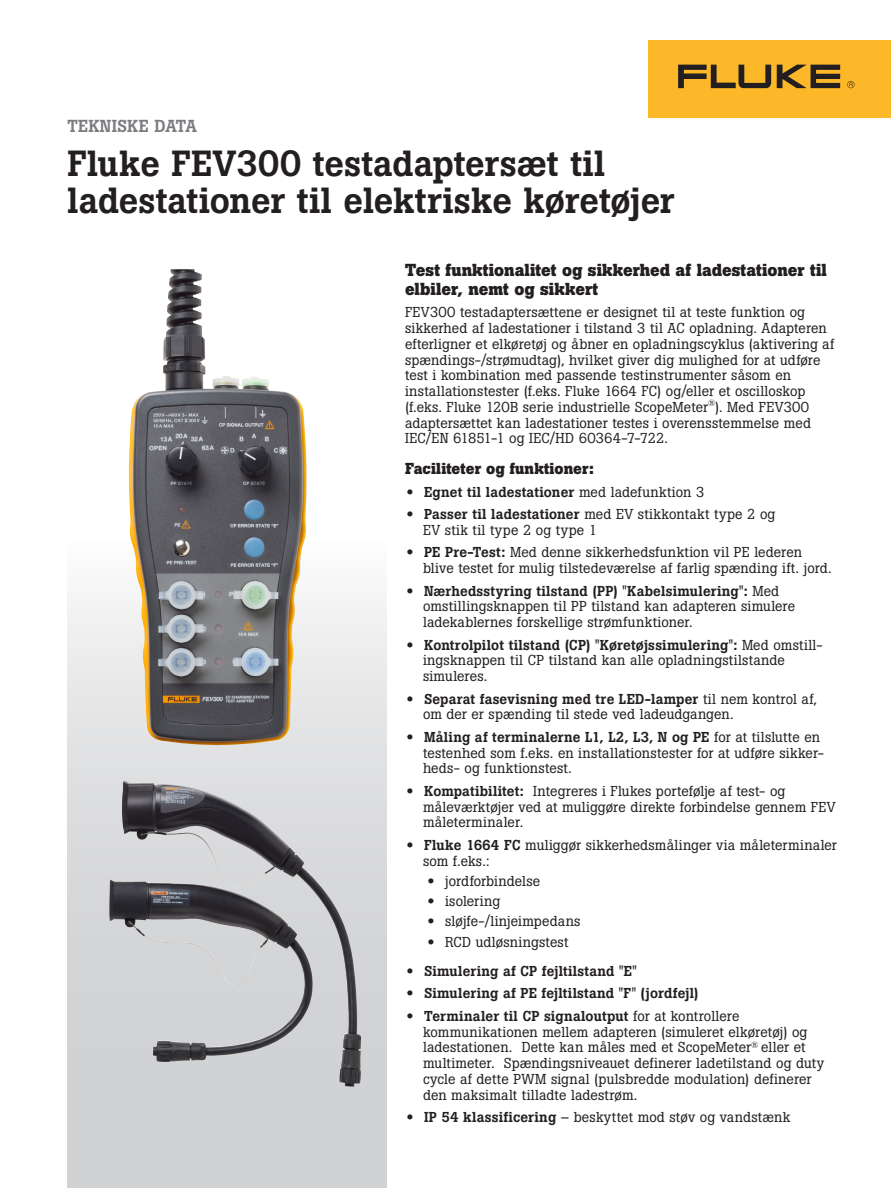
<style>
.page{position:relative;width:891px;height:1188px;background:#fff}
.page>*{position:absolute;margin:0;border:0;box-sizing:border-box;transform-origin:0 0}
.Headline{font:500 36px/37.5px "Boton Pro";color:#231f20}
.Subhead_1{font:700 17.25px/18.8px "Boton Pro";letter-spacing:.005em;color:#231f20}
.Document_title{font:500 17.25px "Boton Pro";letter-spacing:.005em;color:#7a7c7f}
.Subhead_2{font:700 15.75px "Boton Pro";letter-spacing:.005em;color:#231f20}
.Bullet_body{font:14.25px/15.8px "Boton Pro";letter-spacing:.01em;color:#231f20}
.Body{font:14.25px/15.8px "Boton Pro";letter-spacing:.01em;color:#231f20}
.Bullet_body-2{font:500 14.25px "Boton Pro";letter-spacing:.01em;color:#231f20}
.s1{font-family:"Helvetica Neue LT Pro";font-weight:100;font-stretch:expanded}
.s2{font-weight:400}
.s3{font-weight:500}
</style>
<div class="page">
<div style="left:68px;top:540px;width:319px;height:648px;background:linear-gradient(to bottom,#f2f2f2,#c6c7ca)"></div>
<div style="left:648px;top:40px;width:243px;height:78px;background:#fcb828"></div>
<svg style="left:777px;top:65px;width:63px;height:23px"></svg>
<svg style="left:678px;top:65px;width:93px;height:23px"></svg>
<svg style="left:847px;top:81px;width:8px;height:7px"></svg>
<img style="left:129px;top:269px;width:178px;height:477px">
<img style="left:122px;top:782px;width:239px;height:305px">
<p class="Document_title" style="left:68px;top:115px;width:131px">TEKNISKE DATA</p>
<p class="Headline" style="left:68px;top:144px;width:609px">Fluke FEV300 testadaptersæt til ladestationer til elektriske køretøjer</p>
<p class="Subhead_1" style="left:405px;top:261px;width:423px">Test funktionalitet og sikkerhed af ladestationer til elbiler, nemt og sikkert</p>
<p class="Body" style="left:405px;top:305px;width:431px">FEV300 testadaptersættene er designet til at teste funktion og sikkerhed af ladestationer i tilstand 3 til AC opladning. Adapteren efterligner et elkøretøj og åbner en opladningscyklus (aktivering af spændings-/strømudtag), hvilket giver dig mulighed for at udføre test i kombination med passende testinstrumenter såsom en installationstester (f.eks. Fluke 1664 FC) og/eller et oscilloskop (f.eks. Fluke 120B serie industrielle ScopeMeter<sup>®</sup>). Med FEV300 adaptersættet kan ladestationer testes i overensstemmelse med IEC/EN 61851-1 og IEC/HD 60364-7-722.</p>
<p class="Subhead_2" style="left:405px;top:458px;width:190px">Faciliteter og funktioner:</p>
<p class="Bullet_body-2" style="left:407px;top:482px;width:299px"><span class="s1">•</span> Egnet til ladestationer <span class="s2">med ladefunktion 3</span></p>
<p class="Bullet_body" style="left:423px;top:506px;width:354px;text-indent:-16px"><span class="s1">•</span> <span class="s3">Passer til ladestationer</span> med EV stikkontakt type 2 og<br>EV stik til type 2 og type 1</p>
<p class="Bullet_body" style="left:423px;top:545px;width:410px;text-indent:-16px"><span class="s1">•</span> <span class="s3">PE Pre-Test:</span> Med denne sikkerhedsfunktion vil PE lederen blive testet for mulig tilstedeværelse af farlig spænding ift. jord.</p>
<p class="Bullet_body" style="left:423px;top:583px;width:374px;text-indent:-16px"><span class="s1">•</span> <span class="s3">Nærhedsstyring tilstand (PP) "Kabelsimulering":</span> Med omstillingsknappen til PP tilstand kan adapteren simulere ladekablernes forskellige strømfunktioner.</p>
<p class="Bullet_body" style="left:423px;top:637px;width:401px;text-indent:-16px"><span class="s1">•</span> <span class="s3">Kontrolpilot tilstand (CP) "Køretøjssimulering":</span> Med omstill&shy;ingsknappen til CP tilstand kan alle opladningstilstande simuleres.</p>
<p class="Bullet_body" style="left:423px;top:691px;width:396px;text-indent:-16px"><span class="s1">•</span> <span class="s3">Separat fasevisning med tre LED-lamper</span> til nem kontrol af, om der er spænding til stede ved ladeudgangen.</p>
<p class="Bullet_body" style="left:423px;top:729px;width:402px;text-indent:-16px"><span class="s1">•</span> <span class="s3">Måling af terminalerne L1, L2, L3, N og PE</span> for at tilslutte en testenhed som f.eks. en installationstester for at udføre sikker&shy;heds- og funktionstest.</p>
<p class="Bullet_body" style="left:423px;top:783px;width:414px;text-indent:-16px"><span class="s1">•</span> <span class="s3">Kompatibilitet:</span> Integreres i Flukes portefølje af test- og måleværktøjer ved at muliggøre direkte forbindelse gennem FEV måleterminaler.</p>
<p class="Bullet_body" style="left:423px;top:837px;width:415px;text-indent:-16px"><span class="s1">•</span> <span class="s3">Fluke 1664 FC</span> muliggør sikkerhedsmålinger via måleterminaler som f.eks.:</p>
<p class="Bullet_body" style="left:428px;top:873px;width:114px"><span class="s1">•</span> jordforbindelse</p>
<p class="Bullet_body" style="left:428px;top:893px;width:74px"><span class="s1">•</span> isolering</p>
<p class="Bullet_body" style="left:428px;top:914px;width:154px"><span class="s1">•</span> sløjfe-/linjeimpedans</p>
<p class="Bullet_body" style="left:428px;top:934px;width:143px"><span class="s1">•</span> RCD udløsningstest</p>
<p class="Bullet_body-2" style="left:407px;top:962px;width:232px"><span class="s1">•</span> Simulering af CP fejltilstand "E"</p>
<p class="Bullet_body-2" style="left:407px;top:984px;width:294px"><span class="s1">•</span> Simulering af PE fejltilstand "F" (jordfejl)</p>
<p class="Bullet_body" style="left:423px;top:1008px;width:403px;text-indent:-16px"><span class="s1">•</span> <span class="s3">Terminaler til CP signaloutput</span> for at kontrollere kommunikationen mellem adapteren (simuleret elkøretøj) og ladestationen. Dette kan måles med et ScopeMeter<sup>®</sup> eller et multimeter. Spændingsniveauet definerer ladetilstand og duty cycle af dette PWM signal (pulsbredde modulation) definerer den maksimalt tilladte ladestrøm.</p>
<p class="Bullet_body" style="left:407px;top:1109px;width:385px"><span class="s1">•</span> <span class="s3">IP 54 klassificering</span> – beskyttet mod støv og vandstænk</p>
</div>
